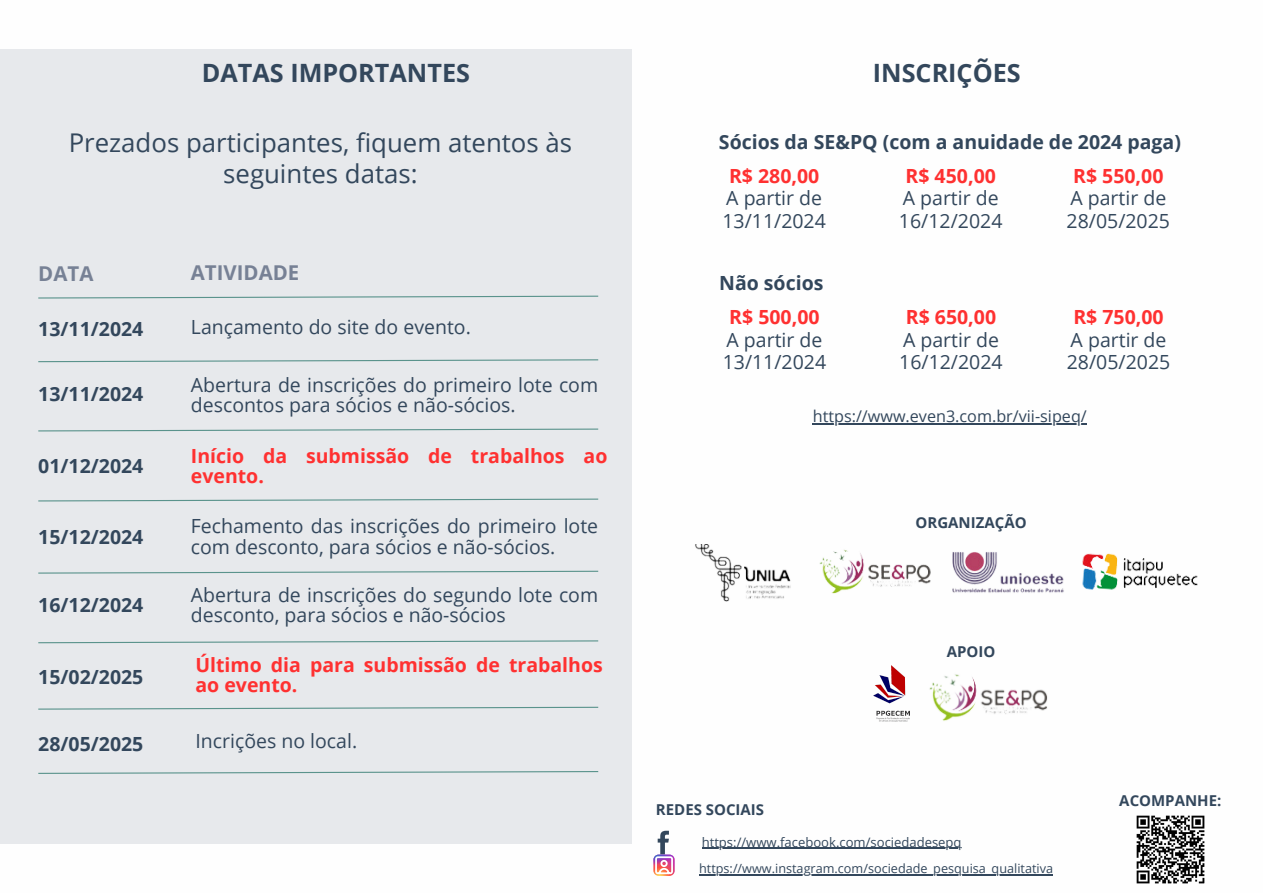
<style>
.page{position:relative;width:1263px;height:893px;background:#fff}
.page>*{position:absolute;margin:0;border:0;box-sizing:border-box;transform-origin:0 0}
.t1{font:25.8px/30.5px "Open Sans";color:#33475c;text-align:center}
.t2{font:700 25.2px "Open Sans";color:#33475c}
.t3{font:700 20.4px "Open Sans";color:#778195}
.t4{font:19.5px/22.5px "Open Sans";color:#33475c;text-align:center}
.t5{font:700 19.5px "Open Sans";color:#33475c}
.t6{font:700 19.5px/20.2px "Open Sans";color:#ff3131}
.t7{font:16.2px "Open Sans";color:#33475c}
.t8{font:700 15px "Open Sans";color:#33475c}
.t9{font:13.05px "Open Sans";color:#33475c}
.t10{font:12.67px "Open Sans";color:#33475c}
.s1{font-weight:700;color:#ff3131}
</style>
<div class="page">
<img style="left:1136px;top:815px;width:69px;height:69px">
<hr style="left:702px;top:848px;width:260px;height:1px;background:#33475c">
<svg style="left:653px;top:854px;width:22px;height:22px"></svg>
<svg style="left:654px;top:830px;width:20px;height:45px"></svg>
<hr style="left:699px;top:874px;width:354px;height:1px;background:#33475c">
<img style="left:695px;top:545px;width:503px;height:56px">
<img style="left:929px;top:674px;width:119px;height:47px">
<img style="left:873px;top:665px;width:37px;height:57px">
<div style="left:0;top:49px;width:631px;height:794px;background:#e7e9ec"></div>
<svg style="left:38px;top:771px;width:561px;height:3px"></svg>
<svg style="left:38px;top:295px;width:561px;height:4px"></svg>
<svg style="left:38px;top:359px;width:561px;height:4px"></svg>
<svg style="left:38px;top:428px;width:561px;height:4px"></svg>
<svg style="left:38px;top:498px;width:561px;height:4px"></svg>
<svg style="left:38px;top:570px;width:561px;height:4px"></svg>
<svg style="left:38px;top:640px;width:561px;height:4px"></svg>
<svg style="left:38px;top:706px;width:561px;height:4px"></svg>
<hr style="left:813px;top:423px;width:274px;height:1px;background:#33475c">
<h5 class="t2" style="left:202px;top:55px;width:270px">DATAS IMPORTANTES</h5>
<h4 class="t1" style="left:69px;top:127px;width:505px">Prezados participantes, fiquem atentos às seguintes datas:</h4>
<h5 class="t3" style="left:38px;top:259px;width:57px">DATA</h5>
<h5 class="t3" style="left:191px;top:258px;width:110px">ATIVIDADE</h5>
<h4 class="t5" style="left:38px;top:315px;width:107px">13/11/2024</h4>
<h3 class="t4" style="left:191px;top:315px;width:281px">Lançamento do site do evento.</h3>
<h5 class="t4" style="left:191px;top:374px;width:409px;line-height:20.2px;text-align:left">Abertura de inscrições do primeiro lote com descontos para sócios e não-sócios.</h5>
<h3 class="t6" style="left:191px;top:445px;width:418px">Início da submissão de trabalhos ao evento.</h3>
<h5 class="t4" style="left:191px;top:515px;width:409px;line-height:20.2px;text-align:left">Fechamento das inscrições do primeiro lote com desconto, para sócios e não-sócios.</h5>
<h3 class="t4" style="left:191px;top:584px;width:409px;line-height:20.2px;text-align:left">Abertura de inscrições do segundo lote com desconto, para sócios e não-sócios</h3>
<h4 class="t5" style="left:38px;top:380px;width:107px">13/11/2024</h4>
<h3 class="t5" style="left:38px;top:452px;width:107px">01/12/2024</h3>
<h4 class="t5" style="left:38px;top:523px;width:107px">15/12/2024</h4>
<h3 class="t5" style="left:38px;top:591px;width:107px">16/12/2024</h3>
<h5 class="t5" style="left:38px;top:663px;width:107px">15/02/2025</h5>
<h1 class="t6" style="left:195px;top:654px;width:409px">Último dia para submissão de trabalhos ao evento.</h1>
<h5 class="t5" style="left:38px;top:730px;width:107px">28/05/2025</h5>
<h5 class="t4" style="left:195px;top:729px;width:163px">Incrições no local.</h5>
<h5 class="t2" style="left:873px;top:55px;width:149px">INSCRIÇÕES</h5>
<p class="t5" style="left:719px;top:128px;width:463px">Sócios da SE&amp;PQ (com a anuidade de 2024 paga)</p>
<h6 class="t4" style="left:722px;top:164px;width:105px"><span class="s1">R$ 280,00<br></span>A partir de<br>13/11/2024</h6>
<p class="t4" style="left:899px;top:164px;width:105px"><span class="s1">R$ 450,00<br></span>A partir de<br>16/12/2024</p>
<h6 class="t4" style="left:1066px;top:164px;width:105px"><span class="s1">R$ 550,00<br></span>A partir de<br>28/05/2025</h6>
<p class="t5" style="left:719px;top:269px;width:106px">Não sócios</p>
<p class="t4" style="left:723px;top:305px;width:105px"><span class="s1">R$ 500,00<br></span>A partir de<br>13/11/2024</p>
<h6 class="t4" style="left:899px;top:305px;width:105px"><span class="s1">R$ 650,00<br></span>A partir de<br>16/12/2024</h6>
<p class="t4" style="left:1067px;top:305px;width:105px"><span class="s1">R$ 750,00<br></span>A partir de<br>28/05/2025</p>
<p class="t7" style="left:813px;top:404px;width:275px">https://www.even3.com.br/vii-sipeq/</p>
<h3 class="t8" style="left:915px;top:512px;width:113px">ORGANIZAÇÃO</h3>
<h2 class="t8" style="left:656px;top:799px;width:110px">REDES SOCIAIS</h2>
<h3 class="t8" style="left:947px;top:641px;width:50px">APOIO</h3>
<h3 class="t9" style="left:702px;top:833px;width:261px">https://www.facebook.com/sociedadesepq</h3>
<h5 class="t10" style="left:699px;top:860px;width:355px">https://www.instagram.com/sociedade_pesquisa_qualitativa</h5>
<h3 class="t8" style="left:1119px;top:790px;width:104px">ACOMPANHE:</h3>
</div>
